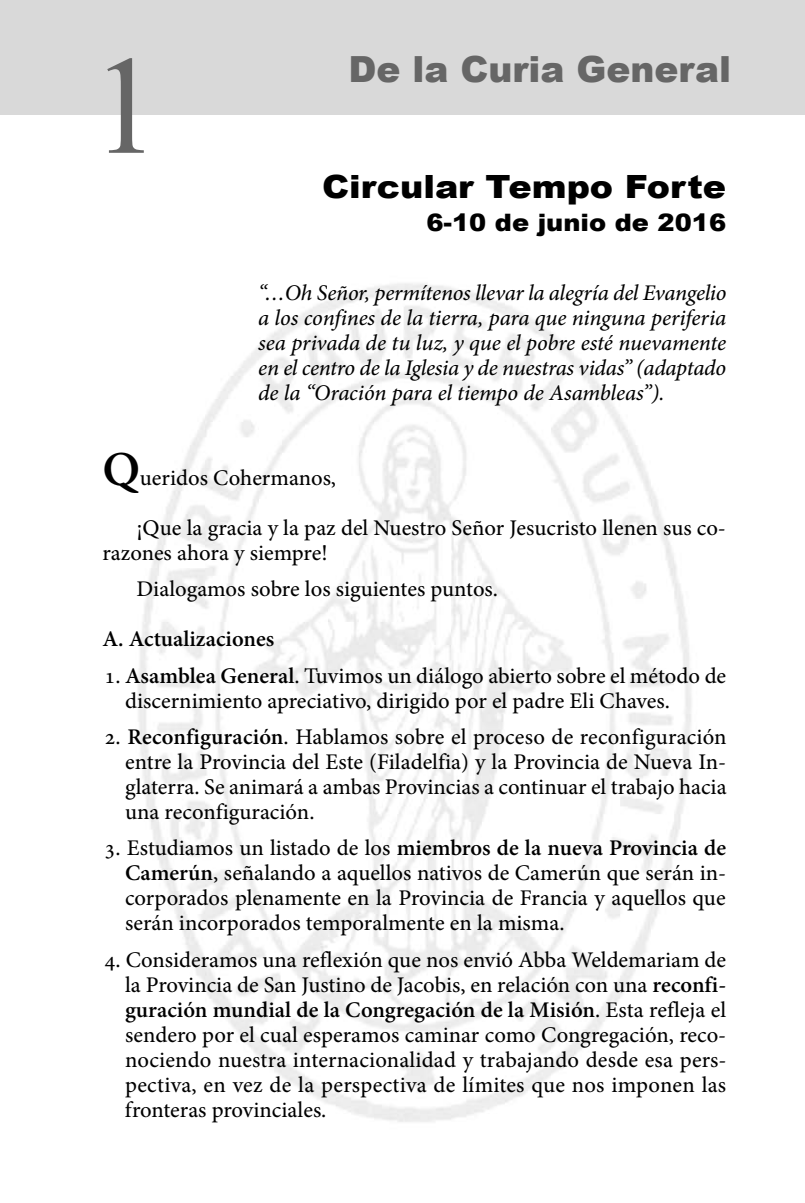
<style>
.page{position:relative;width:805px;height:1203px;background:#fff}
.page>*{position:absolute;margin:0;border:0;box-sizing:border-box;transform-origin:0 0}
.t1{font:140px "Times New Roman";color:#666}
.t2{font:900 36px "Arial";color:#666}
.t3{font:900 32px "Arial";color:#000;scale:1.09 1}
.t4{font:900 24px "Arial";color:#000;scale:1.07 1}
.t5{font:22px/25px "Adobe Hebrew";color:#000;text-align:justify}
.t6{font:italic 22px/25px "Adobe Hebrew";letter-spacing:-.01em;color:#000;text-align:justify}
.t7{font:700 22px "Adobe Hebrew";color:#000}
.s1{font-weight:700;font-size:48px}
.s2{font-weight:700}
</style>
<div class="page">
<div style="left:0;top:0;width:805px;height:114px;background:#d9d9d9"></div>
<h1 class="t1" style="left:91px;top:28px;width:71px">1</h1>
<h2 class="t2" style="left:348px;top:43px;width:384px">De la Curia General</h2>
<h3 class="t3" style="left:322px;top:163px;width:372px">Circular Tempo Forte</h3>
<p class="t4" style="left:426px;top:204px;width:282px">6-10 de junio de 2016</p>
<p class="t6" style="left:258px;top:282px;width:470px">“…Oh Señor, permítenos llevar la alegría del Evangelio a los confines de la tierra, para que ninguna periferia sea privada de tu luz, y que el pobre esté nuevamente en el centro de la Iglesia y de nuestras vidas” (adaptado de la “Oración para el tiempo de Asambleas”).</p>
<p class="t5" style="left:102px;top:467px;width:235px"><span class="s1">Q</span>ueridos Cohermanos,</p>
<p class="t5" style="left:102px;top:517px;width:625px;text-indent:34px">¡Que la gracia y la paz del Nuestro Señor Jesucristo llenen sus co&shy;razones ahora y siempre!</p>
<p class="t5" style="left:136px;top:578px;width:363px">Dialogamos sobre los siguientes puntos.</p>
<p class="t7" style="left:102px;top:630px;width:173px">A. Actualizaciones</p>
<p class="t5" style="left:125px;top:665px;width:602px;text-indent:-21px">1. <span class="s2">Asamblea General</span>. Tuvimos un diálogo abierto sobre el método de discernimiento apreciativo, dirigido por el padre Eli Chaves.</p>
<p class="t5" style="left:125px;top:726px;width:603px;text-indent:-21px">2. <span class="s2">Reconfiguración</span>. Hablamos sobre el proceso de reconfiguración entre la Provincia del Este (Filadelfia) y la Provincia de Nueva In&shy;glaterra. Se animará a ambas Provincias a continuar el trabajo hacia una reconfiguración.</p>
<p class="t5" style="left:125px;top:837px;width:602px;text-indent:-21px">3. Estudiamos un listado de los <span class="s2">miembros de la nueva Provincia de Camerún</span>, señalando a aquellos nativos de Camerún que serán in&shy;corporados plenamente en la Provincia de Francia y aquellos que serán incorporados temporalmente en la misma.</p>
<p class="t5" style="left:125px;top:948px;width:603px;text-indent:-21px">4. Consideramos una reflexión que nos envió Abba Weldemariam de la Provincia de San Justino de Jacobis, en relación con una <span class="s2">reconfi&shy;guración mundial de la Congregación de la Misión</span>. Esta refleja el sendero por el cual esperamos caminar como Congregación, reco&shy;nociendo nuestra internacionalidad y trabajando desde esa pers&shy;pectiva, en vez de la perspectiva de límites que nos imponen las fronteras provinciales.</p>
</div>
